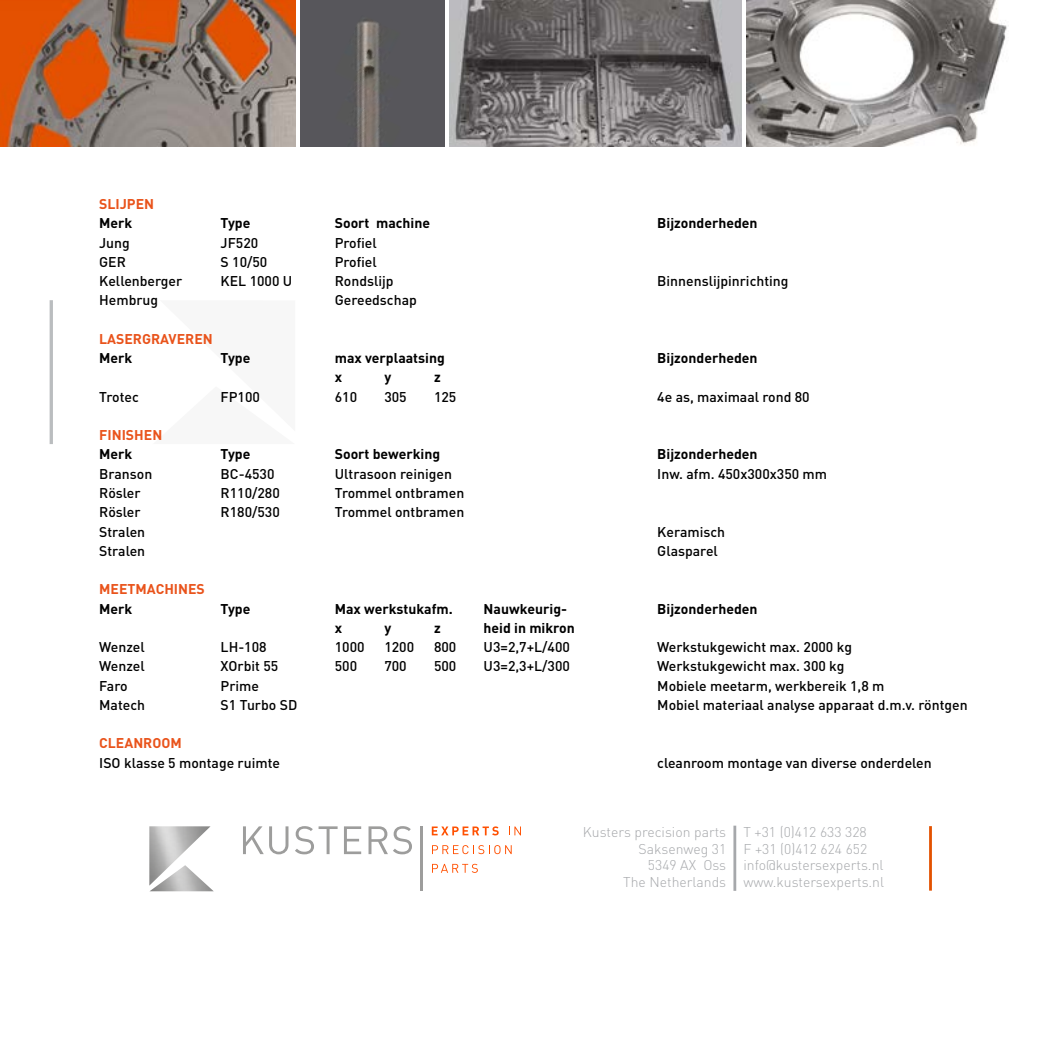
<style>
.page{position:relative;width:1042px;height:1042px;background:#fff}
.page>*{position:absolute;margin:0;border:0;box-sizing:border-box;transform-origin:0 0}
.t1{font:500 14px/19.2px "DIN Pro";color:#000}
.t2{font:700 14px/19.2px "DIN Pro";color:#000}
.t3{font:300 14px/16.8px "DIN Pro";color:#a6a8ab;text-align:right}
.t4{font:700 14px "DIN Pro";color:#e9531b}
</style>
<div class="page">
<img style="left:449px;top:0;width:293px;height:146px">
<img style="left:300px;top:0;width:144px;height:146px">
<hr style="left:50px;top:300px;width:3px;height:144px;background:#babdbf">
<img style="left:0;top:0;width:295px;height:146px">
<img style="left:747px;top:0;width:260px;height:146px">
<hr style="left:929px;top:826px;width:3px;height:64px;background:#e35200">
<hr style="left:733px;top:825px;width:3px;height:66px;background:#a6a8ab">
<svg style="left:432px;top:826px;width:67px;height:9px"></svg>
<svg style="left:509px;top:826px;width:12px;height:9px"></svg>
<svg style="left:432px;top:845px;width:80px;height:9px"></svg>
<svg style="left:432px;top:864px;width:46px;height:9px"></svg>
<svg style="left:243px;top:826px;width:45px;height:28px"></svg>
<svg style="left:295px;top:826px;width:43px;height:28px"></svg>
<svg style="left:344px;top:826px;width:17px;height:28px"></svg>
<svg style="left:368px;top:826px;width:44px;height:28px"></svg>
<hr style="left:420px;top:826px;width:3px;height:65px;background:#9d9d9c">
<img style="left:149px;top:826px;width:64px;height:65px">
<p class="t4" style="left:99px;top:195px;width:56px">SLIJPEN</p>
<p class="t2" style="left:99px;top:213px;width:35px">Merk</p>
<p class="t1" style="left:99px;top:232px;width:84px">Jung<br>GER<br>Kellenberger<br>Hembrug</p>
<p class="t4" style="left:99px;top:329px;width:115px">LASERGRAVEREN</p>
<p class="t2" style="left:99px;top:348px;width:35px">Merk</p>
<p class="t1" style="left:99px;top:386px;width:41px">Trotec</p>
<p class="t4" style="left:99px;top:426px;width:65px">FINISHEN</p>
<p class="t2" style="left:99px;top:444px;width:35px">Merk</p>
<p class="t1" style="left:99px;top:463px;width:55px">Branson<br>Rösler<br>Rösler<br>Stralen<br>Stralen</p>
<p class="t4" style="left:99px;top:580px;width:107px">MEETMACHINES</p>
<p class="t2" style="left:99px;top:598px;width:35px">Merk</p>
<p class="t1" style="left:99px;top:637px;width:47px">Wenzel<br>Wenzel<br>Faro<br>Matech</p>
<p class="t4" style="left:99px;top:734px;width:84px">CLEANROOM</p>
<p class="t1" style="left:99px;top:752px;width:182px">ISO klasse 5 montage ruimte</p>
<p class="t2" style="left:221px;top:213px;width:31px">Type</p>
<p class="t1" style="left:221px;top:232px;width:73px">JF520<br>S 10/50<br>KEL 1000 U</p>
<p class="t2" style="left:221px;top:348px;width:31px">Type</p>
<p class="t1" style="left:221px;top:386px;width:41px">FP100</p>
<p class="t2" style="left:221px;top:444px;width:31px">Type</p>
<p class="t1" style="left:221px;top:463px;width:61px">BC-4530<br>R110/280<br>R180/530</p>
<p class="t2" style="left:221px;top:598px;width:31px">Type</p>
<p class="t1" style="left:221px;top:637px;width:78px">LH-108<br>XOrbit 55<br>Prime<br>S1 Turbo SD</p>
<p class="t2" style="left:335px;top:213px;width:97px">Soort machine</p>
<p class="t1" style="left:335px;top:232px;width:84px">Profiel<br>Profiel<br>Rondslijp<br>Gereedschap</p>
<p class="t2" style="left:335px;top:348px;width:112px">max verplaatsing x</p>
<p class="t1" style="left:335px;top:386px;width:24px">610</p>
<p class="t2" style="left:384px;top:367px;width:8px">y</p>
<p class="t1" style="left:384px;top:386px;width:24px">305</p>
<p class="t2" style="left:434px;top:367px;width:8px">z</p>
<p class="t1" style="left:434px;top:386px;width:24px">125</p>
<p class="t2" style="left:335px;top:444px;width:107px">Soort bewerking</p>
<p class="t1" style="left:335px;top:463px;width:131px">Ultrasoon reinigen<br>Trommel ontbramen<br>Trommel ontbramen</p>
<p class="t2" style="left:335px;top:598px;width:120px">Max werkstukafm. x</p>
<p class="t1" style="left:335px;top:637px;width:31px">1000<br>500</p>
<p class="t2" style="left:384px;top:617px;width:8px">y</p>
<p class="t1" style="left:384px;top:637px;width:31px">1200<br>700</p>
<p class="t2" style="left:434px;top:617px;width:8px">z</p>
<p class="t1" style="left:434px;top:637px;width:24px">800<br>500</p>
<p class="t2" style="left:484px;top:598px;width:93px">Nauwkeurig&shy;heid in mikron</p>
<p class="t1" style="left:484px;top:637px;width:88px">U3=2,7+L/400<br>U3=2,3+L/300</p>
<p class="t2" style="left:657px;top:213px;width:102px">Bijzonderheden</p>
<p class="t1" style="left:657px;top:271px;width:133px">Binnenslijpinrichting</p>
<p class="t2" style="left:657px;top:348px;width:102px">Bijzonderheden</p>
<p class="t1" style="left:657px;top:386px;width:154px">4e as, maximaal rond 80</p>
<p class="t2" style="left:657px;top:444px;width:102px">Bijzonderheden</p>
<p class="t1" style="left:657px;top:463px;width:171px">Inw. afm. 450x300x350 mm</p>
<p class="t1" style="left:657px;top:521px;width:69px">Keramisch<br>Glasparel</p>
<p class="t2" style="left:657px;top:598px;width:102px">Bijzonderheden</p>
<p class="t1" style="left:657px;top:637px;width:312px">Werkstukgewicht max. 2000 kg<br>Werkstukgewicht max. 300 kg<br>Mobiele meetarm, werkbereik 1,8 m<br>Mobiel materiaal analyse apparaat d.m.v. röntgen</p>
<p class="t1" style="left:657px;top:752px;width:276px">cleanroom montage van diverse onderdelen</p>
<p class="t3" style="left:583px;top:823px;width:145px">Kusters precision parts<br>Saksenweg 31<br>5349 AX Oss<br>The Netherlands</p>
<p class="t3" style="left:743px;top:823px;width:142px;text-align:left">T +31 (0)412 633 328<br>F +31 (0)412 624 652 info@kustersexperts.nl www.kustersexperts.nl</p>
</div>
